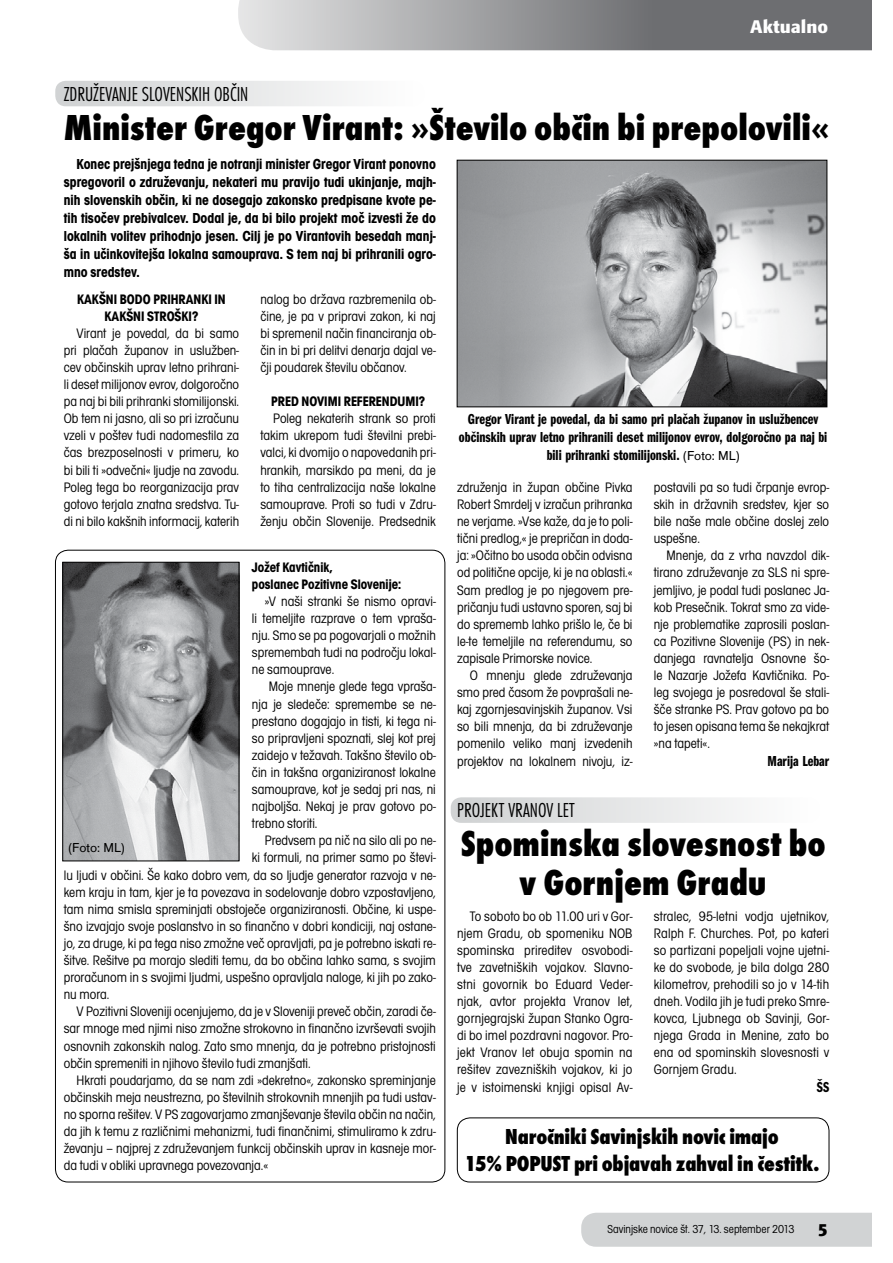
<style>
.page{position:relative;width:893px;height:1263px;background:#fff}
.page>*{position:absolute;margin:0;border:0;box-sizing:border-box;transform-origin:0 0}
.t1{font:37.5px/39px "Futura TEE Extr Bold Cond";color:#000;text-align:center}
.t2{font:22.5px/27px "Futura TEE Extr Bold Cond";letter-spacing:-.01em;color:#000;text-align:center}
.t3{font:21px "Futura TEE Ligh Cond";color:#000}
.t4{font:18px "Skoda Sans Black CE";color:#fff}
.t5{font:900 18px "Skoda Sans";color:#000}
.t6{font:700 condensed 15px/18px "Avant Gar Got Itc TEE";color:#000;text-align:justify}
.t7{font:15px/18px "Franklin Got Itc TEE Demi Comp";color:#000;text-align:center}
.t8{font:condensed 14.25px/17.1px "Avant Gar Got Itc TEE";color:#000;text-align:justify}
.t9{font:700 condensed 14.25px/17.1px "Avant Gar Got Itc TEE";color:#000}
.t10{font:13.5px "Accius TEE";letter-spacing:-.005em;color:#000}
.t11{font:condensed 12px "Avant Gar Got Itc TEE";color:#000}
.s1{font-family:"Accius TEE";font-size:13.5px}
</style>
<div class="page">
<svg style="left:238px;top:0;width:634px;height:50px;background:#949597"></svg>
<div style="left:581px;top:1213px;width:291px;height:34px;background:#d1d3d4"></div>
<div style="left:451px;top:797px;width:370px;height:26px;background:linear-gradient(to right,#cfd1d2,#fff);border-radius:10px"></div>
<div style="left:55px;top:81px;width:370px;height:25px;background:linear-gradient(to right,#cfd1d2,#fff);border-radius:10px"></div>
<img style="left:459px;top:162px;width:366px;height:243px">
<div style="left:457px;top:160px;width:370px;height:247px;border:1px solid #000"></div>
<div style="left:457px;top:1118px;width:372px;height:64px;border:1px solid #000;border-radius:13px"></div>
<img style="left:65px;top:564px;width:172px;height:295px">
<div style="left:63px;top:562px;width:176px;height:299px;border:1px solid #000"></div>
<p class="t4" style="left:750px;top:16px;width:79px">Aktualno</p>
<h3 class="t3" style="left:64px;top:82px;width:186px">ZDRUŽEVANJE SLOVENSKIH OBČIN</h3>
<h1 class="t1" style="left:64px;top:108px;width:767px">Minister Gregor Virant: »Število občin bi prepolovili«</h1>
<p class="t6" style="left:64px;top:155px;width:374px;text-indent:13px">Konec prejšnjega tedna je notranji minister Gregor Virant ponovno spregovoril o združevanju, nekateri mu pravijo tudi ukinjanje, majh&shy;nih slovenskih občin, ki ne dosegajo zakonsko predpisane kvote pe&shy;tih tisočev prebivalcev. Dodal je, da bi bilo projekt moč izvesti že do lokalnih volitev prihodnjo jesen. Cilj je po Virantovih besedah manj&shy;ša in učinkovitejša lokalna samouprava. S tem naj bi prihranili ogro&shy;mno sredstev.</p>
<p class="t9" style="left:77px;top:290px;width:150px;text-align:center">KAKŠNI BODO PRIHRANKI IN<br>KAKŠNI STROŠKI?</p>
<p class="t8" style="left:64px;top:325px;width:177px;text-indent:13px">Virant je povedal, da bi samo pri plačah županov in uslužben&shy;cev občinskih uprav letno prihrani&shy;li deset milijonov evrov, dolgoročno pa naj bi bili prihranki stomilijonski.<br>Ob tem ni jasno, ali so pri izračunu vzeli v poštev tudi nadomestila za čas brezposelnosti v primeru, ko bi bili ti »odvečni« ljudje na zavodu.<br>Poleg tega bo reorganizacija prav gotovo terjala znatna sredstva. Tu&shy;di ni bilo kakšnih informacij, katerih</p>
<p class="t8" style="left:260px;top:290px;width:177px">nalog bo država razbremenila ob&shy;čine, je pa v pripravi zakon, ki naj bi spremenil način financiranja ob&shy;čin in bi pri delitvi denarja dajal ve&shy;čji poudarek številu občanov.</p>
<p class="t9" style="left:271px;top:393px;width:155px">PRED NOVIMI REFERENDUMI?</p>
<p class="t8" style="left:260px;top:410px;width:177px;text-indent:13px">Poleg nekaterih strank so proti takim ukrepom tudi številni prebi&shy;valci, ki dvomijo o napovedanih pri&shy;hrankih, marsikdo pa meni, da je to tiha centralizacija naše lokalne samouprave. Proti so tudi v Zdru&shy;ženju občin Slovenije. Predsednik</p>
<p class="t9" style="left:252px;top:558px;width:151px">Jožef Kavtičnik,<br>poslanec Pozitivne Slovenije:</p>
<p class="t8" style="left:252px;top:593px;width:185px;text-indent:13px">»V naši stranki še nismo opravi&shy;li temeljite razprave o tem vpraša&shy;nju. Smo se pa pogovarjali o možnih spremembah tudi na področju lokal&shy;ne samouprave.</p>
<p class="t8" style="left:252px;top:678px;width:185px;text-indent:17px">Moje mnenje glede tega vpraša&shy;nja je sledeče: spremembe se ne&shy;prestano dogajajo in tisti, ki tega ni&shy;so pripravljeni spoznati, slej kot prej zaidejo v težavah. Takšno število ob&shy;čin in takšna organiziranost lokalne samouprave, kot je sedaj pri nas, ni najboljša. Nekaj je prav gotovo po&shy;trebno storiti.</p>
<p class="t8" style="left:265px;top:832px;width:173px">Predvsem pa nič na silo ali po ne-</p>
<p class="t8" style="left:252px;top:849px;width:185px">ki formuli, na primer samo po števi-</p>
<p class="t8" style="left:64px;top:866px;width:374px">lu ljudi v občini. Še kako dobro vem, da so ljudje generator razvoja v ne-</p>
<p class="t8" style="left:64px;top:883px;width:374px">kem kraju in tam, kjer je ta povezava in sodelovanje dobro vzpostavljeno,</p>
<p class="t8" style="left:64px;top:901px;width:374px">tam nima smisla spreminjati obstoječe organiziranosti. Občine, ki uspe-</p>
<p class="t8" style="left:64px;top:918px;width:374px">šno izvajajo svoje poslanstvo in so finančno v dobri kondiciji, naj ostane-</p>
<p class="t8" style="left:64px;top:935px;width:374px">jo, za druge, ki pa tega niso zmožne več opravljati, pa je potrebno iskati re-</p>
<p class="t8" style="left:64px;top:952px;width:374px">šitve. Rešitve pa morajo slediti temu, da bo občina lahko sama, s svojim</p>
<p class="t8" style="left:64px;top:969px;width:374px">proračunom in s svojimi ljudmi, uspešno opravljala naloge, ki jih po zako-</p>
<p class="t8" style="left:64px;top:986px;width:47px">nu mora.</p>
<p class="t8" style="left:77px;top:1003px;width:361px">V Pozitivni Sloveniji ocenjujemo, da je v Sloveniji preveč občin, zaradi če-</p>
<p class="t8" style="left:64px;top:1020px;width:374px">sar mnoge med njimi niso zmožne strokovno in finančno izvrševati svojih</p>
<p class="t8" style="left:64px;top:1037px;width:374px">osnovnih zakonskih nalog. Zato smo mnenja, da je potrebno pristojnosti</p>
<p class="t8" style="left:64px;top:1054px;width:248px">občin spremeniti in njihovo število tudi zmanjšati.</p>
<p class="t8" style="left:77px;top:1072px;width:361px">Hkrati poudarjamo, da se nam zdi »dekretno«, zakonsko spreminjanje</p>
<p class="t8" style="left:64px;top:1089px;width:374px">občinskih meja neustrezna, po številnih strokovnih mnenjih pa tudi ustav-</p>
<p class="t8" style="left:64px;top:1106px;width:374px">no sporna rešitev. V PS zagovarjamo zmanjševanje števila občin na način,</p>
<p class="t8" style="left:64px;top:1123px;width:374px">da jih k temu z različnimi mehanizmi, tudi finančnimi, stimuliramo k zdru-</p>
<p class="t8" style="left:64px;top:1140px;width:374px">ževanju – najprej z združevanjem funkcij občinskih uprav in kasneje mor-</p>
<p class="t8" style="left:64px;top:1157px;width:206px">da tudi v obliki upravnega povezovanja.«</p>
<p class="t10" style="left:68px;top:840px;width:58px">(Foto: ML)</p>
<p class="t7" style="left:459px;top:411px;width:370px">Gregor Virant je povedal, da bi samo pri plačah županov in uslužbencev občinskih uprav letno prihranili deset milijonov evrov, dolgoročno pa naj bi bili prihranki stomilijonski. <span class="s1">(Foto: ML)</span></p>
<p class="t8" style="left:457px;top:479px;width:177px">združenja in župan občine Pivka Robert Smrdelj v izračun prihranka ne verjame. »Vse kaže, da je to poli&shy;tični predlog,« je prepričan in doda&shy;ja: »Očitno bo usoda občin odvisna od politične opcije, ki je na oblasti.« Sam predlog je po njegovem pre&shy;pričanju tudi ustavno sporen, saj bi do sprememb lahko prišlo le, če bi le-te temeljile na referendumu, so zapisale Primorske novice.</p>
<p class="t8" style="left:457px;top:667px;width:177px;text-indent:13px">O mnenju glede združevanja smo pred časom že povprašali ne&shy;kaj zgornjesavinjskih županov. Vsi so bili mnenja, da bi združevanje pomenilo veliko manj izvedenih projektov na lokalnem nivoju, iz-</p>
<p class="t8" style="left:654px;top:479px;width:177px">postavili pa so tudi črpanje evrop&shy;skih in državnih sredstev, kjer so bile naše male občine doslej zelo uspešne.</p>
<p class="t8" style="left:654px;top:547px;width:177px;text-indent:13px">Mnenje, da z vrha navzdol dik&shy;tirano združevanje za SLS ni spre&shy;jemljivo, je podal tudi poslanec Ja&shy;kob Presečnik. Tokrat smo za vide&shy;nje problematike zaprosili poslan&shy;ca Pozitivne Slovenije (PS) in nek&shy;danjega ravnatelja Osnovne šo&shy;le Nazarje Jožefa Kavtičnika. Po&shy;leg svojega je posredoval še stali&shy;šče stranke PS. Prav gotovo pa bo to jesen opisana tema še nekajkrat »na tapeti«.</p>
<p class="t7" style="left:767px;top:753px;width:63px">Marija Lebar</p>
<h3 class="t3" style="left:457px;top:798px;width:119px">PROJEKT VRANOV LET</h3>
<h1 class="t1" style="left:461px;top:825px;width:366px">Spominska slovesnost bo v Gornjem Gradu</h1>
<p class="t8" style="left:457px;top:907px;width:177px;text-indent:13px">To soboto bo ob 11.00 uri v Gor&shy;njem Gradu, ob spomeniku NOB spominska prireditev osvobodi&shy;tve zavetniških vojakov. Slavno&shy;stni govornik bo Eduard Veder&shy;njak, avtor projekta Vranov let, gornjegrajski župan Stanko Ogra&shy;di bo imel pozdravni nagovor. Pro&shy;jekt Vranov let obuja spomin na rešitev zavezniških vojakov, ki jo je v istoimenski knjigi opisal Av-</p>
<p class="t8" style="left:654px;top:907px;width:177px">stralec, 95-letni vodja ujetnikov, Ralph F. Churches. Pot, po kateri so partizani popeljali vojne ujetni&shy;ke do svobode, je bila dolga 280 kilometrov, prehodili so jo v 14-tih dneh. Vodila jih je tudi preko Smre&shy;kovca, Ljubnega ob Savinji, Gor&shy;njega Grada in Menine, zato bo ena od spominskih slovesnosti v Gornjem Gradu.</p>
<p class="t7" style="left:817px;top:1078px;width:14px">ŠS</p>
<h2 class="t2" style="left:464px;top:1123px;width:357px">Naročniki Savinjskih novic imajo<br>15% POPUST pri objavah zahval in čestitk.</h2>
<p class="t11" style="left:607px;top:1222px;width:188px">Savinjske novice št. 37, 13. september 2013</p>
<p class="t5" style="left:818px;top:1219px;width:12px">5</p>
</div>
